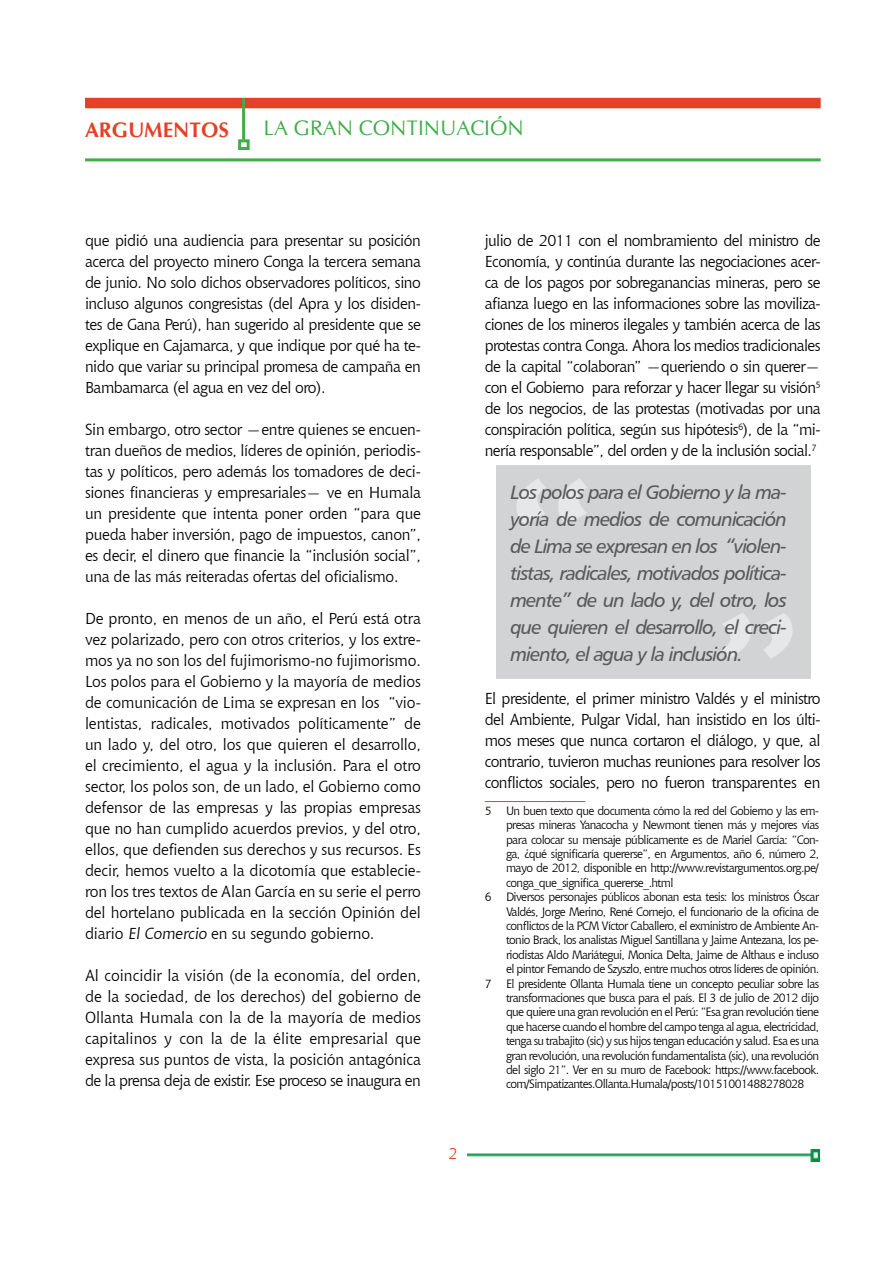
<style>
.page{position:relative;width:893px;height:1263px;background:#fff}
.page>*{position:absolute;margin:0;border:0;box-sizing:border-box;transform-origin:0 0}
.t1{font:229.95px "Chianti BT";color:#e6e7e8}
.t2{font:21px "CG Omega";color:#41ad49}
.t3{font:700 21px "CG Omega";color:#e44126}
.t4{font:19.5px/27px "Humanist 777 BT Italic B";letter-spacing:-.05em;color:#58595b;text-align:justify}
.t5{font:15.75px/21px "Chianti BT";letter-spacing:-.03em;color:#000;text-align:justify}
.t6{font:15.75px "Chianti BT";color:#e44126}
.t7{font:12px "Chianti BT";letter-spacing:-.05em;color:#000}
</style>
<div class="page">
<img style="left:467px;top:1150px;width:353px;height:12px">
<div style="left:85px;top:98px;width:736px;height:10px;background:#e44126"></div>
<hr style="left:242px;top:98px;width:3px;height:42px;background:#41ad49">
<div style="left:238px;top:139px;width:12px;height:11px;border:3px solid #41ad49"></div>
<hr style="left:85px;top:158px;width:736px;height:3px;background:#41ad49">
<div style="left:496px;top:466px;width:314px;height:213px;background:#d1d3d4"></div>
<svg style="left:516px;top:479px;width:71px;height:45px"></svg>
<svg style="left:722px;top:613px;width:71px;height:46px"></svg>
<hr style="left:485px;top:801px;width:100px;height:1px;background:#e44126">
<h2 class="t3" style="left:85px;top:117px;width:146px">ARGUMENTOS</h2>
<h2 class="t2" style="left:264px;top:115px;width:262px">LA GRAN CONTINUACIÓN</h2>
<p class="t5" style="left:85px;top:229px;width:337px">que pidió una audiencia para presentar su posición acerca del proyecto minero Conga la tercera semana de junio. No solo dichos observadores políticos, sino incluso algunos congresistas (del Apra y los disiden&shy;tes de Gana Perú), han sugerido al presidente que se explique en Cajamarca, y que indique por qué ha te&shy;nido que variar su principal promesa de campaña en Bambamarca (el agua en vez del oro).</p>
<p class="t5" style="left:85px;top:418px;width:337px">Sin embargo, otro sector ―entre quienes se encuen&shy;tran dueños de medios, líderes de opinión, periodis&shy;tas y políticos, pero además los tomadores de deci&shy;siones financieras y empresariales― ve en Humala un presidente que intenta poner orden “para que pueda haber inversión, pago de impuestos, canon”, es decir, el dinero que financie la “inclusión social”, una de las más reiteradas ofertas del oficialismo.</p>
<p class="t5" style="left:85px;top:607px;width:337px">De pronto, en menos de un año, el Perú está otra vez polarizado, pero con otros criterios, y los extre&shy;mos ya no son los del fujimorismo-no fujimorismo.<br>Los polos para el Gobierno y la mayoría de medios de comunicación de Lima se expresan en los “vio&shy;lentistas, radicales, motivados políticamente” de un lado y, del otro, los que quieren el desarrollo, el crecimiento, el agua y la inclusión. Para el otro sector, los polos son, de un lado, el Gobierno como defensor de las empresas y las propias empresas que no han cumplido acuerdos previos, y del otro, ellos, que defienden sus derechos y sus recursos. Es decir, hemos vuelto a la dicotomía que establecie&shy;ron los tres textos de Alan García en su serie el perro del hortelano publicada en la sección Opinión del diario El Comercio en su segundo gobierno.</p>
<p class="t5" style="left:85px;top:964px;width:337px">Al coincidir la visión (de la economía, del orden, de la sociedad, de los derechos) del gobierno de Ollanta Humala con la de la mayoría de medios capitalinos y con la de la élite empresarial que expresa sus puntos de vista, la posición antagónica de la prensa deja de existir. Ese proceso se inaugura en</p>
<p class="t6" style="left:448px;top:1142px;width:11px">2</p>
<p class="t5" style="left:485px;top:229px;width:337px">julio de 2011 con el nombramiento del ministro de Economía, y continúa durante las negociaciones acer&shy;ca de los pagos por sobreganancias mineras, pero se afianza luego en las informaciones sobre las moviliza&shy;ciones de los mineros ilegales y también acerca de las protestas contra Conga. Ahora los medios tradicionales de la capital “colaboran” ―queriendo o sin querer― con el Gobierno para reforzar y hacer llegar su visión<sup>5 </sup>de los negocios, de las protestas (motivadas por una conspiración política, según sus hipótesis<sup>6</sup>), de la “mi&shy;nería responsable”, del orden y de la inclusión social.<sup>7</sup></p>
<h1 class="t1" style="left:496px;top:409px;width:111px">“</h1>
<p class="t4" style="left:510px;top:478px;width:278px">Los polos para el Gobierno y la ma&shy;yoría de medios de comunicación de Lima se expresan en los “violen&shy;tistas, radicales, motivados política&shy;mente” de un lado y, del otro, los que quieren el desarrollo, el creci&shy;miento, el agua y la inclusión.</p>
<p class="t5" style="left:485px;top:687px;width:337px">El presidente, el primer ministro Valdés y el ministro del Ambiente, Pulgar Vidal, han insistido en los últi&shy;mos meses que nunca cortaron el diálogo, y que, al contrario, tuvieron muchas reuniones para resolver los conflictos sociales, pero no fueron transparentes en</p>
<p class="t7" style="left:485px;top:802px;width:336px">5 Un buen texto que documenta cómo la red del Gobierno y las em-</p>
<p class="t7" style="left:506px;top:817px;width:315px">presas mineras Yanacocha y Newmont tienen más y mejores vías</p>
<p class="t7" style="left:506px;top:831px;width:315px">para colocar su mensaje públicamente es de Mariel García: “Con-</p>
<p class="t7" style="left:506px;top:845px;width:315px">ga, ¿qué significaría quererse”, en Argumentos, año 6, número 2,</p>
<p class="t7" style="left:506px;top:860px;width:315px">mayo de 2012, disponible en http://www.revistargumentos.org.pe/</p>
<p class="t7" style="left:506px;top:874px;width:169px">conga_que_significa_quererse_.html</p>
<p class="t7" style="left:485px;top:889px;width:336px">6 Diversos personajes públicos abonan esta tesis: los ministros Óscar</p>
<p class="t7" style="left:506px;top:903px;width:315px">Valdés, Jorge Merino, René Cornejo, el funcionario de la oficina de</p>
<p class="t7" style="left:506px;top:917px;width:315px">conflictos de la PCM Víctor Caballero, el exministro de Ambiente An-</p>
<p class="t7" style="left:506px;top:932px;width:315px">tonio Brack, los analistas Miguel Santillana y Jaime Antezana, los pe-</p>
<p class="t7" style="left:506px;top:946px;width:315px">riodistas Aldo Mariátegui, Monica Delta, Jaime de Althaus e incluso</p>
<p class="t7" style="left:506px;top:961px;width:315px">el pintor Fernando de Szyszlo, entre muchos otros líderes de opinión.</p>
<p class="t7" style="left:485px;top:975px;width:336px">7 El presidente Ollanta Humala tiene un concepto peculiar sobre las</p>
<p class="t7" style="left:506px;top:989px;width:315px">transformaciones que busca para el país. El 3 de julio de 2012 dijo</p>
<p class="t7" style="left:506px;top:1004px;width:315px">que quiere una gran revolución en el Perú: “Esa gran revolución tiene</p>
<p class="t7" style="left:506px;top:1018px;width:315px">que hacerse cuando el hombre del campo tenga al agua, electricidad,</p>
<p class="t7" style="left:506px;top:1033px;width:315px">tenga su trabajito (sic) y sus hijos tengan educación y salud. Esa es una</p>
<p class="t7" style="left:506px;top:1047px;width:315px">gran revolución, una revolución fundamentalista (sic), una revolución</p>
<p class="t7" style="left:506px;top:1061px;width:315px">del siglo 21”. Ver en su muro de Facebook: https://www.facebook.</p>
<p class="t7" style="left:506px;top:1076px;width:300px">com/Simpatizantes.Ollanta.Humala/posts/10151001488278028</p>
<h1 class="t1" style="left:703px;top:543px;width:111px">”</h1>
</div>
